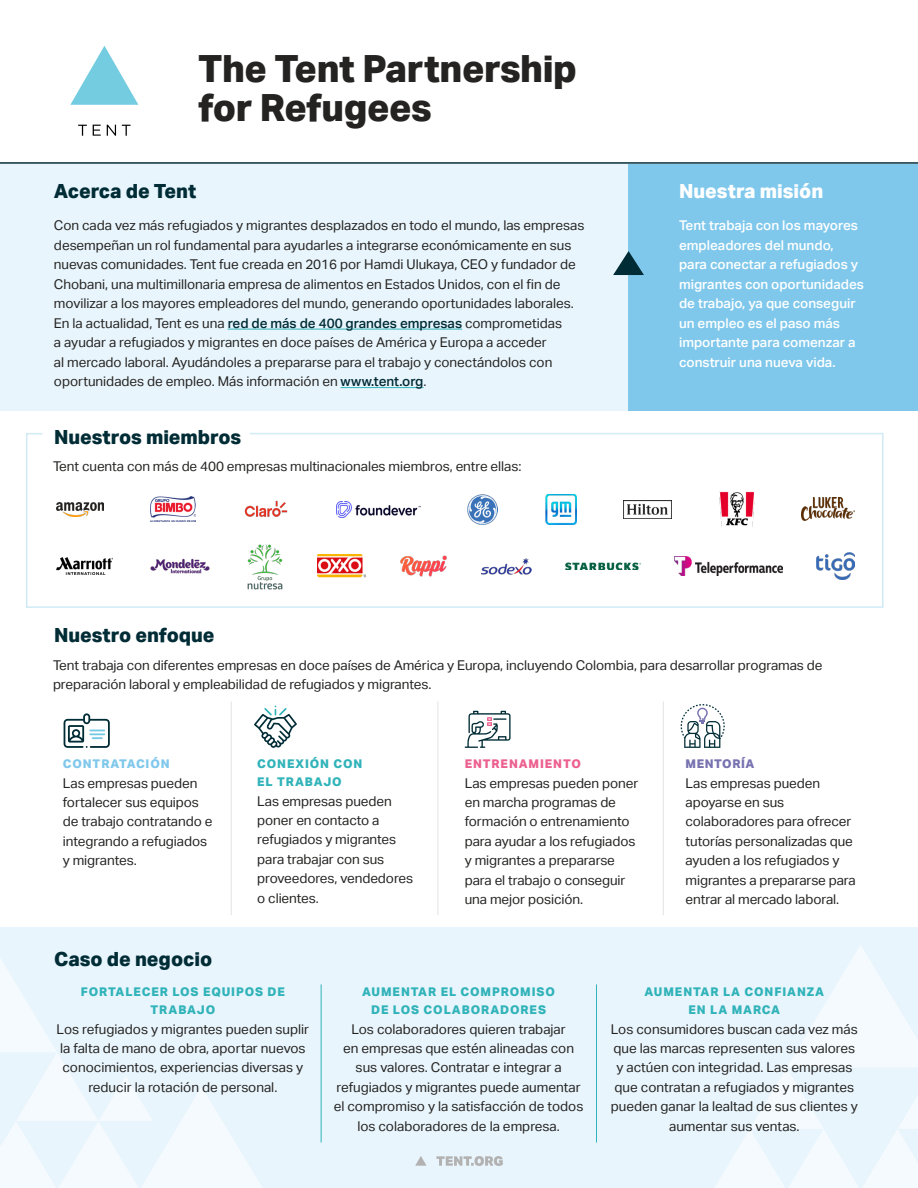
<style>
.page{position:relative;width:918px;height:1188px;background:#fff}
.page>*{position:absolute;margin:0;border:0;box-sizing:border-box;transform-origin:0 0}
.t1{font:800 37.5px/39px "Aktiv Grotesk";letter-spacing:-.01em;color:#242322}
.t2{font:800 19.5px "Aktiv Grotesk";color:#002c36}
.t3{font:800 19.5px "Aktiv Grotesk";color:#fff}
.t4{font:13.5px/19.5px "Aktiv Grotesk";color:#242322}
.t5{font:500 13.5px/19.5px "Aktiv Grotesk";color:#fff}
.t6{font:800 12px/18px "Aktiv Grotesk";letter-spacing:.075em;color:#30b3b9;text-align:center}
.t7{font:800 12px "Aktiv Grotesk";letter-spacing:.075em;color:#ec6090}
.t8{font:800 12px "Aktiv Grotesk";letter-spacing:.075em;color:#7fc8ec}
.t9{font:800 12px "Aktiv Grotesk";letter-spacing:.05em;color:#7772b0}
.s1{font-weight:500;color:#002c36}
</style>
<div class="page">
<hr style="left:0;top:162px;width:918px;height:2px;background:#002c36">
<div style="left:0;top:928px;width:918px;height:260px;background:#e9f5fc"></div>
<div style="left:0;top:164px;width:629px;height:246px;background:#e9f5fc"></div>
<hr style="left:228px;top:329px;width:234px;height:1px;background:#30b3b9">
<hr style="left:341px;top:387px;width:82px;height:1px;background:#30b3b9">
<div style="left:628px;top:164px;width:290px;height:246px;background:#7fc8ec"></div>
<svg style="left:613px;top:251px;width:31px;height:24px"></svg>
<svg style="left:415px;top:1156px;width:12px;height:10px"></svg>
<svg style="left:436px;top:1156px;width:67px;height:10px"></svg>
<svg style="left:715px;top:946px;width:203px;height:242px"></svg>
<svg style="left:0;top:927px;width:264px;height:261px"></svg>
<hr style="left:321px;top:984px;width:1px;height:159px;background:#30b3b9">
<hr style="left:596px;top:984px;width:1px;height:159px;background:#30b3b9">
<hr style="left:438px;top:701px;width:1px;height:214px;background:#e3e3e3">
<hr style="left:663px;top:702px;width:1px;height:213px;background:#e3e3e3">
<hr style="left:231px;top:702px;width:1px;height:213px;background:#e3e3e3">
<svg style="left:254px;top:706px;width:43px;height:42px"></svg>
<svg style="left:681px;top:704px;width:44px;height:44px"></svg>
<svg style="left:64px;top:713px;width:46px;height:35px"></svg>
<svg style="left:465px;top:711px;width:46px;height:37px"></svg>
<svg style="left:70px;top:46px;width:68px;height:59px"></svg>
<svg style="left:78px;top:125px;width:9px;height:11px"></svg>
<svg style="left:93px;top:125px;width:8px;height:11px"></svg>
<svg style="left:107px;top:125px;width:9px;height:11px"></svg>
<svg style="left:122px;top:125px;width:9px;height:11px"></svg>
<svg style="left:26px;top:433px;width:858px;height:175px"></svg>
<h1 class="t1" style="left:198px;top:49px;width:380px">The Tent Partnership for Refugees</h1>
<h2 class="t2" style="left:54px;top:179px;width:144px">Acerca de Tent</h2>
<p class="t4" style="left:54px;top:216px;width:532px">Con cada vez más refugiados y migrantes desplazados en todo el mundo, las empresas desempeñan un rol fundamental para ayudarles a integrarse económicamente en sus nuevas comunidades. Tent fue creada en 2016 por Hamdi Ulukaya, CEO y fundador de Chobani, una multimillonaria empresa de alimentos en Estados Unidos, con el fin de movilizar a los mayores empleadores del mundo, generando oportunidades laborales.<br>En la actualidad, Tent es una <span class="s1">red de más de 400 grandes empresas</span> comprometidas<br>a ayudar a refugiados y migrantes en doce países de América y Europa a acceder<br>al mercado laboral. Ayudándoles a prepararse para el trabajo y conectándolos con oportunidades de empleo. Más información en <span class="s1">www.tent.org</span>.</p>
<h2 class="t2" style="left:54px;top:425px;width:189px">Nuestros miembros</h2>
<p class="t4" style="left:53px;top:457px;width:470px">Tent cuenta con más de 400 empresas multinacionales miembros, entre ellas:</p>
<h2 class="t3" style="left:679px;top:179px;width:146px">Nuestra misión</h2>
<p class="t5" style="left:679px;top:216px;width:186px">Tent trabaja con los mayores empleadores del mundo, para conectar a refugiados y migrantes con oportunidades de trabajo, ya que conseguir un empleo es el paso más importante para comenzar a construir una nueva vida.</p>
<h2 class="t2" style="left:54px;top:623px;width:162px">Nuestro enfoque</h2>
<p class="t4" style="left:53px;top:656px;width:771px">Tent trabaja con diferentes empresas en doce países de América y Europa, incluyendo Colombia, para desarrollar programas de preparación laboral y empleabilidad de refugiados y migrantes.</p>
<p class="t8" style="left:63px;top:756px;width:108px">CONTRATACIÓN</p>
<p class="t4" style="left:63px;top:773px;width:151px">Las empresas pueden fortalecer sus equipos de trabajo contratando e integrando a refugiados y migrantes.</p>
<h2 class="t2" style="left:54px;top:947px;width:159px">Caso de negocio</h2>
<p class="t6" style="left:257px;top:754px;width:107px;text-align:left">CONEXIÓN CON<br>EL TRABAJO</p>
<p class="t4" style="left:257px;top:791px;width:157px">Las empresas pueden poner en contacto a refugiados y migrantes para trabajar con sus proveedores, vendedores o clientes.</p>
<p class="t7" style="left:465px;top:756px;width:118px">ENTRENAMIENTO</p>
<p class="t4" style="left:465px;top:773px;width:175px">Las empresas pueden poner en marcha programas de formación o entrenamiento para ayudar a los refugiados y migrantes a prepararse para el trabajo o conseguir una mejor posición.</p>
<p class="t9" style="left:686px;top:756px;width:71px">MENTORÍA</p>
<p class="t4" style="left:686px;top:773px;width:172px">Las empresas pueden apoyarse en sus colaboradores para ofrecer tutorías personalizadas que ayuden a los refugiados y migrantes a prepararse para entrar al mercado laboral.</p>
<p class="t6" style="left:81px;top:982px;width:206px">FORTALECER LOS EQUIPOS DE<br>TRABAJO</p>
<p class="t4" style="left:57px;top:1019px;width:254px;text-align:center">Los refugiados y migrantes pueden suplir la falta de mano de obra, aportar nuevos conocimientos, experiencias diversas y reducir la rotación de personal.</p>
<p class="t6" style="left:362px;top:982px;width:194px">AUMENTAR EL COMPROMISO<br>DE LOS COLABORADORES</p>
<p class="t4" style="left:334px;top:1019px;width:251px;text-align:center">Los colaboradores quieren trabajar<br>en empresas que estén alineadas con sus valores. Contratar e integrar a refugiados y migrantes puede aumentar el compromiso y la satisfacción de todos los colaboradores de la empresa.</p>
<p class="t6" style="left:645px;top:982px;width:181px">AUMENTAR LA CONFIANZA<br>EN LA MARCA</p>
<p class="t4" style="left:611px;top:1019px;width:249px;text-align:center">Los consumidores buscan cada vez más que las marcas representen sus valores y actúen con integridad. Las empresas que contratan a refugiados y migrantes pueden ganar la lealtad de sus clientes y aumentar sus ventas.</p>
</div>
